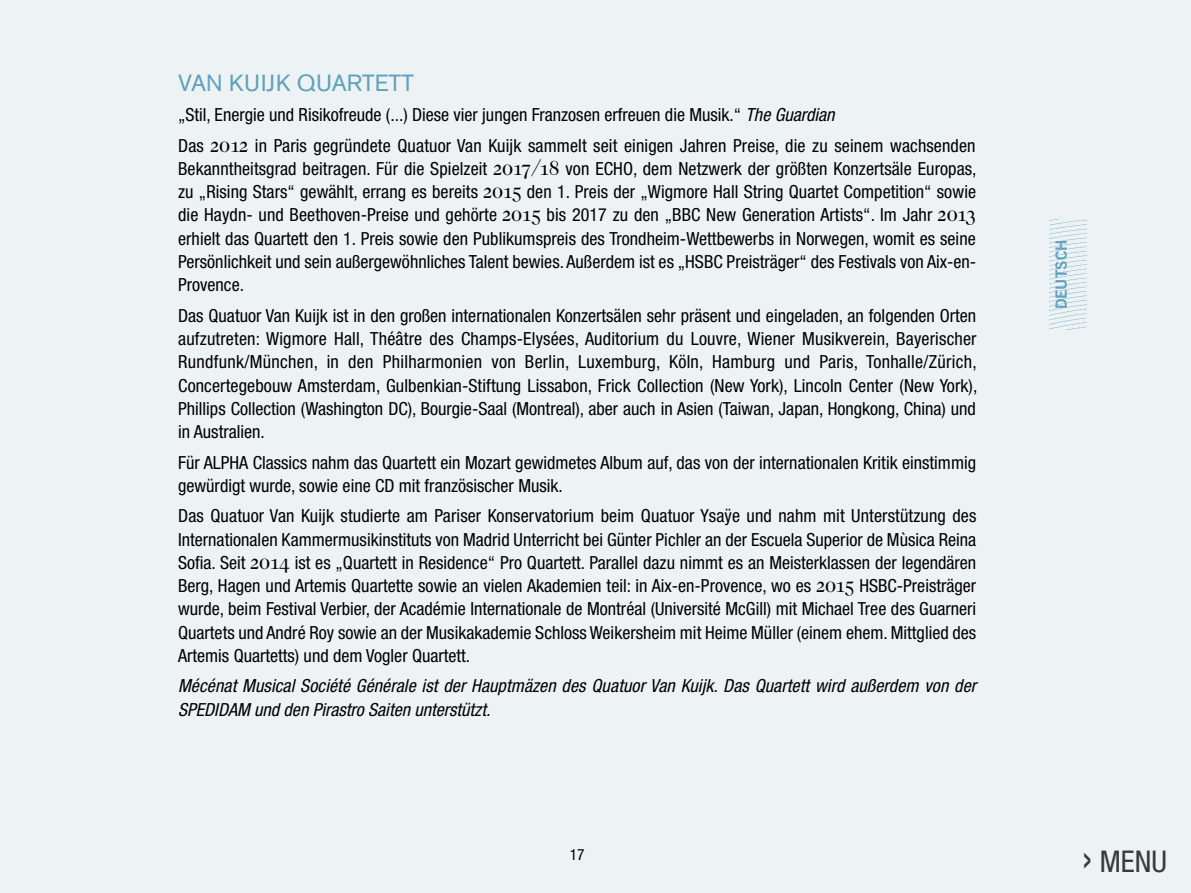
<style>
.page{position:relative;width:1191px;height:893px;background:#edf3f5}
.page>*{position:absolute;margin:0;border:0;box-sizing:border-box;transform-origin:0 0}
.t1{font:condensed 30px "Helvetica Neue";color:#3a3a39}
.t2{font:23.25px "Akzidenz Grotesk BE";color:#60a1bb}
.t3{font:condensed 18px/23.2px "Helvetica Neue";color:#000;text-align:justify}
.t4{font:italic condensed 18px/23.2px "Helvetica Neue";letter-spacing:.005em;color:#000}
.t5{font:15.45px "Trade Gothic Bold Two";color:#60a1bb}
.t6{font:condensed 15.45px "Helvetica Neue";color:#000}
.s1{font-style:italic}
.s2{font-family:"Caslon Two Twenty Four Expert BQ";font-stretch:normal;font-size:20.7px}
.s3{font-size:43.5px}
</style>
<div class="page">
<img style="left:1049px;top:220px;width:37px;height:109px">
<p class="t2" style="left:178px;top:69px;width:237px">VAN KUIJK QUARTETT</p>
<p class="t3" style="left:178px;top:99px;width:799px;line-height:30.6px">„Stil, Energie und Risikofreude (...) Diese vier jungen Franzosen erfreuen die Musik.“ <span class="s1">The Guardian<br></span>Das <span class="s2">2012</span> in Paris gegründete Quatuor Van Kuijk sammelt seit einigen Jahren Preise, die zu seinem wachsenden</p>
<p class="t3" style="left:178px;top:157px;width:800px">Bekanntheitsgrad beitragen. Für die Spielzeit <span class="s2">2017/18</span> von ECHO, dem Netzwerk der größten Konzertsäle Europas, zu „Rising Stars“ gewählt, errang es bereits <span class="s2">2015</span> den 1. Preis der „Wigmore Hall String Quartet Competition“ sowie die Haydn- und Beethoven-Preise und gehörte <span class="s2">2015</span> bis 2017 zu den „BBC New Generation Artists“. Im Jahr <span class="s2">2013 </span>erhielt das Quartett den 1. Preis sowie den Publikumspreis des Trondheim-Wettbewerbs in Norwegen, womit es seine Persönlichkeit und sein außergewöhnliches Talent bewies. Außerdem ist es „HSBC Preisträger“ des Festivals von Aix-en-Provence.</p>
<p class="t3" style="left:178px;top:304px;width:801px">Das Quatuor Van Kuijk ist in den großen internationalen Konzertsälen sehr präsent und eingeladen, an folgenden Orten aufzutreten: Wigmore Hall, Théâtre des Champs-Elysées, Auditorium du Louvre, Wiener Musikverein, Bayerischer Rundfunk/München, in den Philharmonien von Berlin, Luxemburg, Köln, Hamburg und Paris, Tonhalle/Zürich, Concertegebouw Amsterdam, Gulbenkian-Stiftung Lissabon, Frick Collection (New York), Lincoln Center (New York), Phillips Collection (Washington DC), Bourgie-Saal (Montreal), aber auch in Asien (Taiwan, Japan, Hongkong, China) und in Australien.</p>
<p class="t3" style="left:178px;top:450px;width:799px">Für ALPHA Classics nahm das Quartett ein Mozart gewidmetes Album auf, das von der internationalen Kritik einstimmig gewürdigt wurde, sowie eine CD mit französischer Musik.</p>
<p class="t3" style="left:178px;top:504px;width:799px">Das Quatuor Van Kuijk studierte am Pariser Konservatorium beim Quatuor Ysaÿe und nahm mit Unterstützung des Internationalen Kammermusikinstituts von Madrid Unterricht bei Günter Pichler an der Escuela Superior de Mùsica Reina Sofia. Seit <span class="s2">2014</span> ist es „Quartett in Residence“ Pro Quartett. Parallel dazu nimmt es an Meisterklassen der legendären Berg, Hagen und Artemis Quartette sowie an vielen Akademien teil: in Aix-en-Provence, wo es <span class="s2">2015</span> HSBC-Preisträger wurde, beim Festival Verbier, der Académie Internationale de Montréal (Université McGill) mit Michael Tree des Guarneri Quartets und André Roy sowie an der Musikakademie Schloss Weikersheim mit Heime Müller (einem ehem. Mittglied des Artemis Quartetts) und dem Vogler Quartett.</p>
<p class="t4" style="left:178px;top:674px;width:799px">Mécénat Musical Société Générale ist der Hauptmäzen des Quatuor Van Kuijk. Das Quartett wird außerdem von der<br>SPEDIDAM und den Pirastro Saiten unterstützt.</p>
<p class="t6" style="left:570px;top:846px;width:16px">17</p>
<p class="t5" style="left:1051px;top:309px;width:71px;rotate:-90deg">DEUTSCH</p>
<h1 class="t1" style="left:1082px;top:844px;width:86px"><span class="s3">›</span> MENU</h1>
</div>
